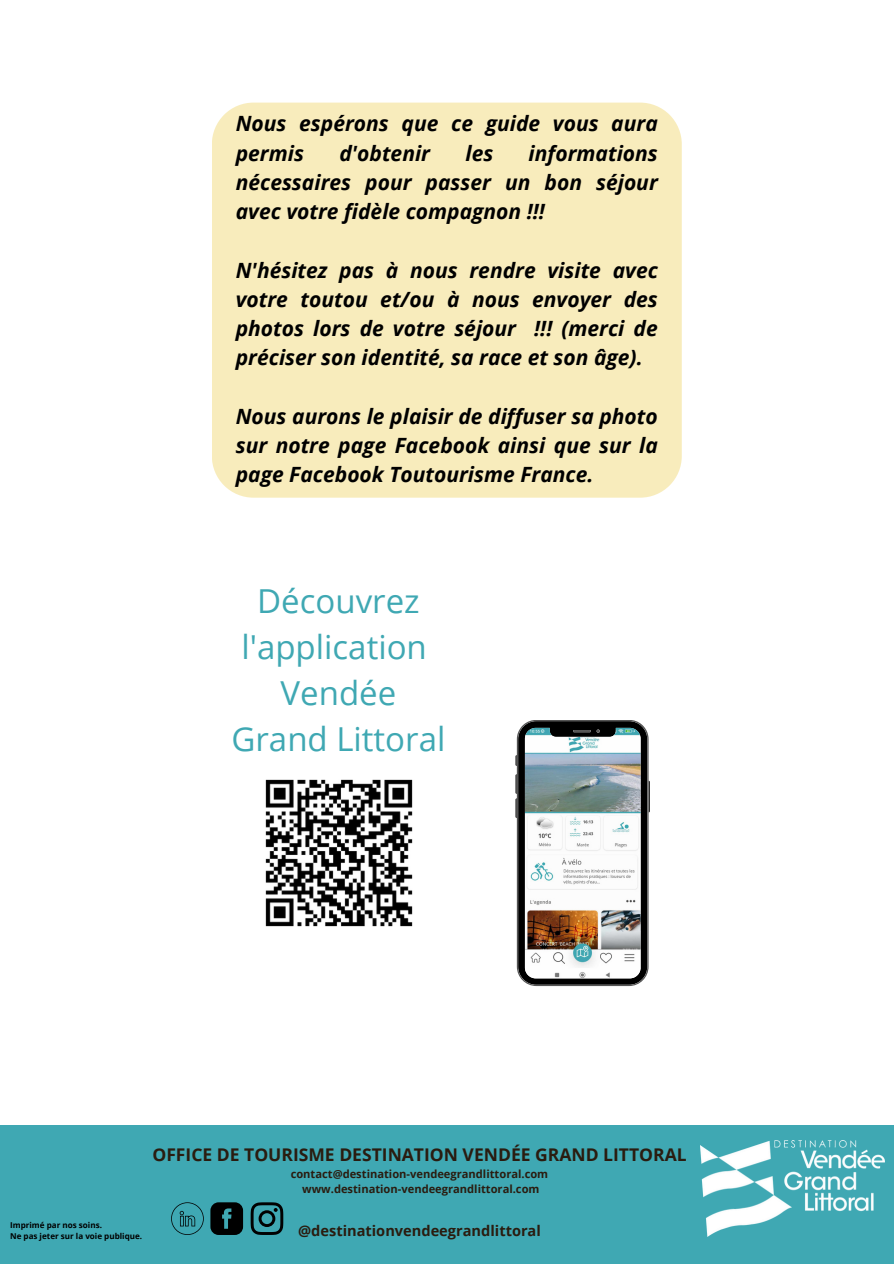
<style>
.page{position:relative;width:894px;height:1264px;background:#fff}
.page>*{position:absolute;margin:0;border:0;box-sizing:border-box;transform-origin:0 0}
.t1{font:33px/46.2px "Open Sans";color:#3fa8b3;text-align:center}
.t2{font:italic 700 21px/29.2px "Open Sans";color:#000;text-align:justify}
.t3{font:700 17.55px "Open Sans";color:#2a1c10}
.t4{font:700 14.55px "Open Sans";color:#2a1c10}
.t5{font:700 11.1px/14.9px "Open Sans";color:#2a1c10;text-align:center}
.t6{font:700 8.1px "Open Sans";color:#000}
</style>
<div class="page">
<div style="left:212px;top:103px;width:469px;height:394px;background:#f8ecbc"></div>
<div style="left:0;top:1124px;width:893px;height:139px;background:#3fa8b3"></div>
<svg style="left:250px;top:1202px;width:33px;height:32px"></svg>
<svg style="left:210px;top:1202px;width:33px;height:32px"></svg>
<svg style="left:171px;top:1202px;width:33px;height:32px"></svg>
<img style="left:265px;top:779px;width:148px;height:148px">
<img style="left:700px;top:1140px;width:183px;height:96px">
<img style="left:515px;top:720px;width:134px;height:266px">
<h2 class="t2" style="left:236px;top:108px;width:423px">Nous espérons que ce guide vous aura permis</h2>
<h2 class="t2" style="left:236px;top:138px;width:423px;text-indent:293px">informations nécessaires pour passer un bon séjour avec votre fidèle compagnon !!!</h2>
<h2 class="t2" style="left:236px;top:255px;width:423px">N'hésitez pas à nous rendre visite avec votre toutou et/ou à nous envoyer des photos lors de votre séjour !!! (merci de préciser son identité, sa race et son âge).</h2>
<h2 class="t2" style="left:236px;top:401px;width:423px">Nous aurons le plaisir de diffuser sa photo sur notre page Facebook ainsi que sur la page Facebook Toutourisme France.</h2>
<h2 class="t2" style="left:339px;top:138px;width:92px">d'obtenir</h2>
<h2 class="t2" style="left:465px;top:138px;width:29px">les</h2>
<p class="t1" style="left:231px;top:577px;width:215px">Découvrez l'application<br>Vendée<br>Grand Littoral</p>
<h1 class="t6" style="left:10px;top:1219px;width:93px">Imprimé par nos soins.</h1>
<p class="t6" style="left:10px;top:1229px;width:133px">Ne pas jeter sur la voie publique.</p>
<p class="t3" style="left:152px;top:1142px;width:535px">OFFICE DE TOURISME DESTINATION VENDÉE GRAND LITTORAL</p>
<p class="t5" style="left:290px;top:1165px;width:259px">contact@destination-vendeegrandlittoral.com www.destination-vendeegrandlittoral.com</p>
<p class="t4" style="left:298px;top:1220px;width:244px">@destinationvendeegrandlittoral</p>
</div>
